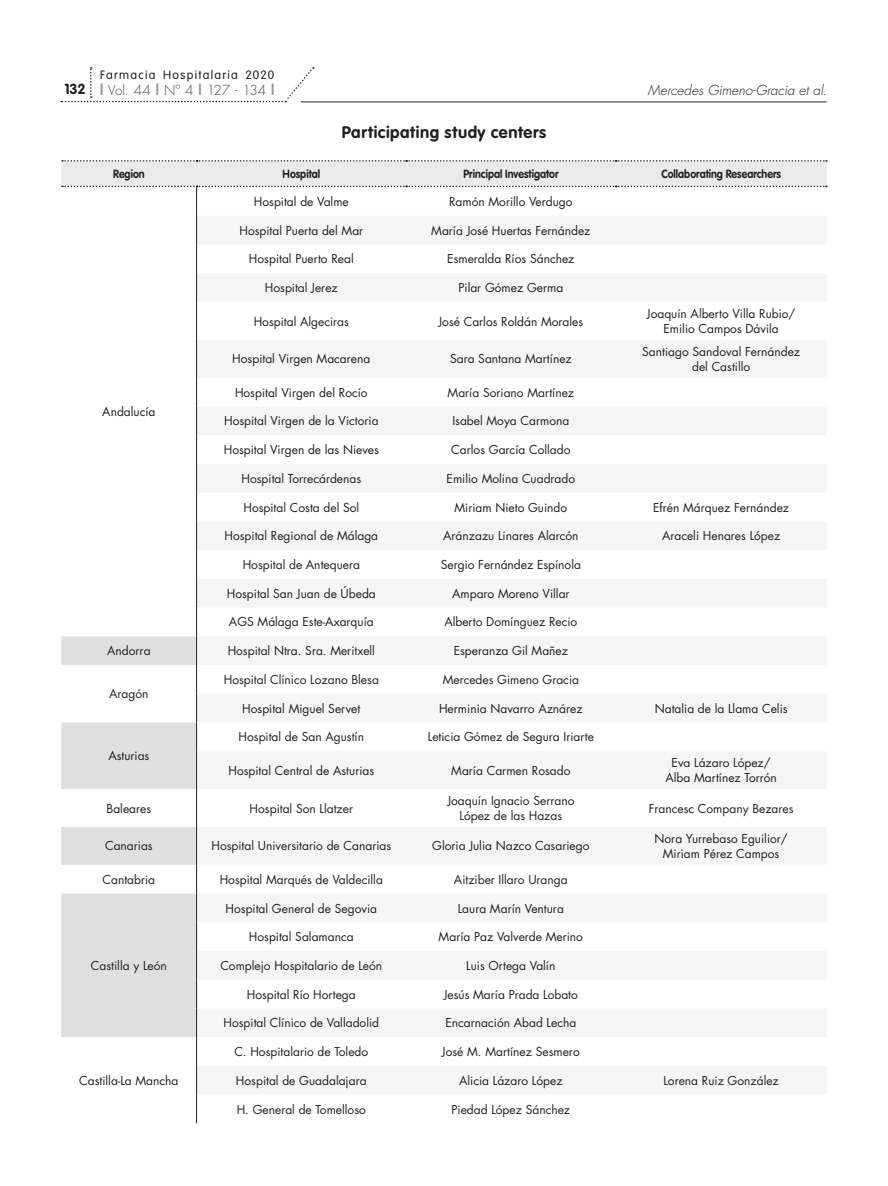
<style>
.page{position:relative;width:888px;height:1186px;background:#fff}
.page>*{position:absolute;margin:0;border:0;box-sizing:border-box;transform-origin:0 0}
.t1{font:700 16.5px "VAG Rounded Std";letter-spacing:.035em;color:#241f1f}
.t2{font:700 14.4px "VAG Rounded Std";color:#241f1f}
.t3{font:italic 300 13.5px "Futura Std";color:#241f1f}
.t4{font:300 13.5px "Futura Std";letter-spacing:-.01em;color:#4e4b4c}
.t5{font:12px/14.4px "Futura Std";color:#241f1f;text-align:center}
.t6{font:300 12px "VAG Rounded Std";letter-spacing:.105em;color:#241f1f}
.t7{font:700 11.7px "VAG Rounded Std";color:#241f1f;scale:.9 1}
.s1{font-weight:800;color:#969698}
</style>
<div class="page">
<svg style="left:61px;top:67px;width:253px;height:35px"></svg>
<hr style="left:301px;top:102px;width:526px;height:1px;background:#241f1f">
<svg style="left:61px;top:636px;width:135px;height:401px;fill:#e0dfdf"></svg>
<hr style="left:196px;top:302px;width:1px;height:38px;background:#241f1f">
<hr style="left:196px;top:340px;width:1px;height:38px;background:#241f1f">
<hr style="left:196px;top:789px;width:1px;height:38px;background:#241f1f">
<hr style="left:196px;top:827px;width:1px;height:38px;background:#241f1f">
<svg style="left:61px;top:160px;width:766px;height:142px"></svg>
<svg style="left:196px;top:378px;width:1px;height:373px"></svg>
<hr style="left:196px;top:751px;width:1px;height:38px;background:#241f1f">
<svg style="left:196px;top:865px;width:1px;height:258px"></svg>
<p class="t2" style="left:65px;top:81px;width:23px">132</p>
<p class="t6" style="left:100px;top:68px;width:176px">Farmacia Hospitalaria 2020</p>
<p class="t4" style="left:100px;top:82px;width:176px"><span class="s1">l</span> Vol. 44 <span class="s1">l</span> Nº 4 <span class="s1">l</span> 127 - 134 <span class="s1">l</span></p>
<p class="t3" style="left:648px;top:82px;width:180px">Mercedes Gimeno-Gracia et al.</p>
<h1 class="t1" style="left:342px;top:122px;width:206px">Participating study centers</h1>
<p class="t7" style="left:113px;top:167px;width:37px">Region</p>
<p class="t7" style="left:283px;top:167px;width:43px">Hospital</p>
<p class="t7" style="left:463px;top:167px;width:107px">Principal Investigator</p>
<p class="t7" style="left:661px;top:167px;width:134px">Collaborating Researchers</p>
<p class="t5" style="left:102px;top:405px;width:55px">Andalucía</p>
<p class="t5" style="left:254px;top:194px;width:96px">Hospital de Valme</p>
<p class="t5" style="left:449px;top:194px;width:125px">Ramón Morillo Verdugo</p>
<p class="t5" style="left:239px;top:223px;width:125px">Hospital Puerta del Mar</p>
<p class="t5" style="left:431px;top:223px;width:161px">María José Huertas Fernández</p>
<p class="t5" style="left:249px;top:252px;width:106px">Hospital Puerto Real</p>
<p class="t5" style="left:447px;top:252px;width:129px">Esmeralda Ríos Sánchez</p>
<p class="t5" style="left:265px;top:281px;width:74px">Hospital Jerez</p>
<p class="t5" style="left:458px;top:281px;width:106px">Pilar Gómez Germa</p>
<p class="t5" style="left:254px;top:314px;width:97px">Hospital Algeciras</p>
<p class="t5" style="left:438px;top:314px;width:146px">José Carlos Roldán Morales</p>
<p class="t5" style="left:647px;top:307px;width:150px">Joaquín Alberto Villa Rubio/<br>Emilio Campos Dávila</p>
<p class="t5" style="left:232px;top:352px;width:140px">Hospital Virgen Macarena</p>
<p class="t5" style="left:450px;top:352px;width:123px">Sara Santana Martínez</p>
<p class="t5" style="left:642px;top:345px;width:159px">Santiago Sandoval Fernández del Castillo</p>
<p class="t5" style="left:235px;top:385px;width:134px">Hospital Virgen del Rocío</p>
<p class="t5" style="left:448px;top:385px;width:128px">María Soriano Martínez</p>
<p class="t5" style="left:224px;top:414px;width:156px">Hospital Virgen de la Victoria</p>
<p class="t5" style="left:452px;top:414px;width:119px">Isabel Moya Carmona</p>
<p class="t5" style="left:224px;top:443px;width:157px">Hospital Virgen de las Nieves</p>
<p class="t5" style="left:451px;top:443px;width:121px">Carlos García Collado</p>
<p class="t5" style="left:241px;top:471px;width:121px">Hospital Torrecárdenas</p>
<p class="t5" style="left:447px;top:471px;width:130px">Emilio Molina Cuadrado</p>
<p class="t5" style="left:243px;top:500px;width:117px">Hospital Costa del Sol</p>
<p class="t5" style="left:454px;top:500px;width:114px">Miriam Nieto Guindo</p>
<p class="t5" style="left:653px;top:500px;width:137px">Efrén Márquez Fernández</p>
<p class="t5" style="left:224px;top:529px;width:155px">Hospital Regional de Málaga</p>
<p class="t5" style="left:443px;top:529px;width:137px">Aránzazu Linares Alarcón</p>
<p class="t5" style="left:662px;top:529px;width:120px">Araceli Henares López</p>
<p class="t5" style="left:243px;top:557px;width:119px">Hospital de Antequera</p>
<p class="t5" style="left:441px;top:557px;width:142px">Sergio Fernández Espínola</p>
<p class="t5" style="left:227px;top:586px;width:150px">Hospital San Juan de Úbeda</p>
<p class="t5" style="left:452px;top:586px;width:119px">Amparo Moreno Villar</p>
<p class="t5" style="left:229px;top:615px;width:146px">AGS Málaga Este-Axarquía</p>
<p class="t5" style="left:444px;top:615px;width:135px">Alberto Domínguez Recio</p>
<p class="t5" style="left:107px;top:643px;width:45px">Andorra</p>
<p class="t5" style="left:228px;top:643px;width:149px">Hospital Ntra. Sra. Meritxell</p>
<p class="t5" style="left:454px;top:643px;width:116px">Esperanza Gil Mañez</p>
<p class="t5" style="left:109px;top:687px;width:41px">Aragón</p>
<p class="t5" style="left:224px;top:672px;width:157px">Hospital Clínico Lozano Blesa</p>
<p class="t5" style="left:443px;top:672px;width:138px">Mercedes Gimeno Gracia</p>
<p class="t5" style="left:242px;top:701px;width:120px">Hospital Miguel Servet</p>
<p class="t5" style="left:439px;top:701px;width:145px">Herminia Navarro Aznárez</p>
<p class="t5" style="left:655px;top:701px;width:134px">Natalia de la Llama Celis</p>
<p class="t5" style="left:108px;top:749px;width:43px">Asturias</p>
<p class="t5" style="left:239px;top:730px;width:127px">Hospital de San Agustín</p>
<p class="t5" style="left:428px;top:730px;width:168px">Leticia Gómez de Segura Iriarte</p>
<p class="t5" style="left:228px;top:763px;width:147px">Hospital Central de Asturias</p>
<p class="t5" style="left:451px;top:763px;width:121px">María Carmen Rosado</p>
<p class="t5" style="left:665px;top:756px;width:113px">Eva Lázaro López/<br>Alba Martínez Torrón</p>
<p class="t5" style="left:107px;top:801px;width:46px">Baleares</p>
<p class="t5" style="left:250px;top:801px;width:105px">Hospital Son Llatzer</p>
<p class="t5" style="left:447px;top:794px;width:129px">Joaquín Ignacio Serrano<br>López de las Hazas</p>
<p class="t5" style="left:649px;top:801px;width:146px">Francesc Company Bezares</p>
<p class="t5" style="left:105px;top:839px;width:49px">Canarias</p>
<p class="t5" style="left:211px;top:839px;width:181px">Hospital Universitario de Canarias</p>
<p class="t5" style="left:432px;top:839px;width:159px">Gloria Julia Nazco Casariego</p>
<p class="t5" style="left:654px;top:831px;width:135px">Nora Yurrebaso Eguilior/<br>Miriam Pérez Campos</p>
<p class="t5" style="left:103px;top:872px;width:54px">Cantabria</p>
<p class="t5" style="left:220px;top:872px;width:165px">Hospital Marqués de Valdecilla</p>
<p class="t5" style="left:454px;top:872px;width:115px">Aitziber Illaro Uranga</p>
<p class="t5" style="left:91px;top:958px;width:77px">Castilla y León</p>
<p class="t5" style="left:79px;top:1073px;width:101px">Castilla-La Mancha</p>
<p class="t5" style="left:226px;top:901px;width:153px">Hospital General de Segovia</p>
<p class="t5" style="left:458px;top:901px;width:108px">Laura Marín Ventura</p>
<p class="t5" style="left:249px;top:929px;width:106px">Hospital Salamanca</p>
<p class="t5" style="left:439px;top:929px;width:146px">María Paz Valverde Merino</p>
<p class="t5" style="left:220px;top:958px;width:163px">Complejo Hospitalario de León</p>
<p class="t5" style="left:466px;top:958px;width:91px">Luis Ortega Valín</p>
<p class="t5" style="left:247px;top:987px;width:111px">Hospital Río Hortega</p>
<p class="t5" style="left:444px;top:987px;width:136px">Jesús María Prada Lobato</p>
<p class="t5" style="left:223px;top:1015px;width:157px">Hospital Clínico de Valladolid</p>
<p class="t5" style="left:445px;top:1015px;width:132px">Encarnación Abad Lecha</p>
<p class="t5" style="left:234px;top:1044px;width:135px">C. Hospitalario de Toledo</p>
<p class="t5" style="left:442px;top:1044px;width:139px">José M. Martínez Sesmero</p>
<p class="t5" style="left:236px;top:1073px;width:132px">Hospital de Guadalajara</p>
<p class="t5" style="left:459px;top:1073px;width:105px">Alicia Lázaro López</p>
<p class="t5" style="left:663px;top:1073px;width:117px">Lorena Ruiz González</p>
<p class="t5" style="left:237px;top:1102px;width:131px">H. General de Tomelloso</p>
<p class="t5" style="left:451px;top:1102px;width:120px">Piedad López Sánchez</p>
</div>
